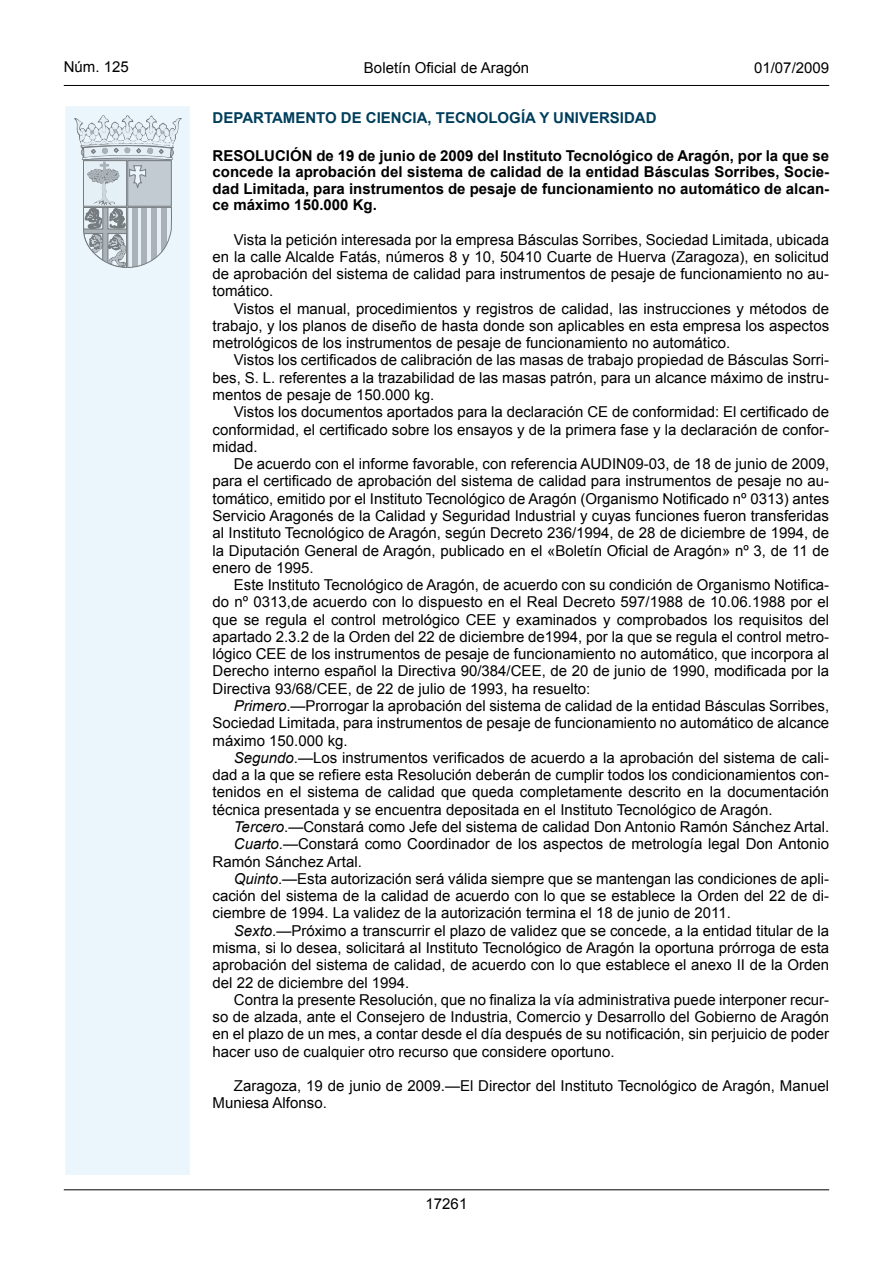
<style>
.page{position:relative;width:893px;height:1263px;background:#fff}
.page>*{position:absolute;margin:0;border:0;box-sizing:border-box;transform-origin:0 0}
.inicio_de_parrafo{font:15px/17.2px "Arial";color:#000;text-align:justify}
.Titulo_text{font:700 15px/16.5px "Arial";color:#000;text-align:justify}
.emisor_text{font:700 15px "Arial";color:#003e5c}
.estilo_head-c{font:15px "Arial";color:#000}
.estilo_head-d{font:15px "Arial";color:#000}
.estilo_head-i{font:15px "Arial";color:#000}
.numero_pagina{font:15px "Arial";color:#000}
.s1{font-style:italic}
</style>
<div class="page">
<hr style="left:64px;top:85px;width:765px;height:1px;background:#000">
<div style="left:64px;top:105px;width:127px;height:1071px;background:#ebf6fc;border:2px solid #fff"></div>
<svg style="left:75px;top:115px;width:106px;height:153px"></svg>
<hr style="left:64px;top:1189px;width:765px;height:1px;background:#000">
<p class="estilo_head-i" style="left:64px;top:57px;width:67px">Núm. 125</p>
<p class="estilo_head-c" style="left:364px;top:57px;width:167px">Boletín Oficial de Aragón</p>
<p class="estilo_head-d" style="left:754px;top:57px;width:77px">01/07/2009</p>
<p class="emisor_text" style="left:213px;top:108px;width:445px">DEPARTAMENTO DE CIENCIA, TECNOLOGÍA Y UNIVERSIDAD</p>
<p class="Titulo_text" style="left:213px;top:148px;width:618px">RESOLUCIÓN de 19 de junio de 2009 del Instituto Tecnológico de Aragón, por la que se concede la aprobación del sistema de calidad de la entidad Básculas Sorribes, Socie&shy;dad Limitada, para instrumentos de pesaje de funcionamiento no automático de alcan&shy;ce máximo 150.000 Kg.</p>
<p class="inicio_de_parrafo" style="left:213px;top:231px;width:618px;text-indent:21px">Vista la petición interesada por la empresa Básculas Sorribes, Sociedad Limitada, ubicada en la calle Alcalde Fatás, números 8 y 10, 50410 Cuarte de Huerva (Zaragoza), en solicitud de aprobación del sistema de calidad para instrumentos de pesaje de funcionamiento no au&shy;tomático.</p>
<p class="inicio_de_parrafo" style="left:213px;top:300px;width:618px;text-indent:21px">Vistos el manual, procedimientos y registros de calidad, las instrucciones y métodos de trabajo, y los planos de diseño de hasta donde son aplicables en esta empresa los aspectos metrológicos de los instrumentos de pesaje de funcionamiento no automático.</p>
<p class="inicio_de_parrafo" style="left:213px;top:352px;width:618px;text-indent:21px">Vistos los certificados de calibración de las masas de trabajo propiedad de Básculas Sorri&shy;bes, S. L. referentes a la trazabilidad de las masas patrón, para un alcance máximo de instru&shy;mentos de pesaje de 150.000 kg.</p>
<p class="inicio_de_parrafo" style="left:213px;top:404px;width:618px;text-indent:21px">Vistos los documentos aportados para la declaración CE de conformidad: El certificado de conformidad, el certificado sobre los ensayos y de la primera fase y la declaración de confor&shy;midad.</p>
<p class="inicio_de_parrafo" style="left:213px;top:455px;width:618px;text-indent:21px">De acuerdo con el informe favorable, con referencia AUDIN09-03, de 18 de junio de 2009, para el certificado de aprobación del sistema de calidad para instrumentos de pesaje no au&shy;tomático, emitido por el Instituto Tecnológico de Aragón (Organismo Notificado nº 0313) antes Servicio Aragonés de la Calidad y Seguridad Industrial y cuyas funciones fueron transferidas al Instituto Tecnológico de Aragón, según Decreto 236/1994, de 28 de diciembre de 1994, de la Diputación General de Aragón, publicado en el «Boletín Oficial de Aragón» nº 3, de 11 de enero de 1995.</p>
<p class="inicio_de_parrafo" style="left:213px;top:576px;width:618px;text-indent:21px">Este Instituto Tecnológico de Aragón, de acuerdo con su condición de Organismo Notifica&shy;do nº 0313,de acuerdo con lo dispuesto en el Real Decreto 597/1988 de 10.06.1988 por el que se regula el control metrológico CEE y examinados y comprobados los requisitos del apartado 2.3.2 de la Orden del 22 de diciembre de1994, por la que se regula el control metro&shy;lógico CEE de los instrumentos de pesaje de funcionamiento no automático, que incorpora al Derecho interno español la Directiva 90/384/CEE, de 20 de junio de 1990, modificada por la Directiva 93/68/CEE, de 22 de julio de 1993, ha resuelto:</p>
<p class="inicio_de_parrafo" style="left:213px;top:697px;width:618px;text-indent:21px"><span class="s1">Primero</span>.—Prorrogar la aprobación del sistema de calidad de la entidad Básculas Sorribes, Sociedad Limitada, para instrumentos de pesaje de funcionamiento no automático de alcance máximo 150.000 kg.</p>
<p class="inicio_de_parrafo" style="left:213px;top:749px;width:618px;text-indent:21px"><span class="s1">Segundo</span>.—Los instrumentos verificados de acuerdo a la aprobación del sistema de cali&shy;dad a la que se refiere esta Resolución deberán de cumplir todos los condicionamientos con&shy;tenidos en el sistema de calidad que queda completamente descrito en la documentación técnica presentada y se encuentra depositada en el Instituto Tecnológico de Aragón.</p>
<p class="inicio_de_parrafo" style="left:234px;top:818px;width:597px"><span class="s1">Tercero</span>.—Constará como Jefe del sistema de calidad Don Antonio Ramón Sánchez Artal.</p>
<p class="inicio_de_parrafo" style="left:213px;top:835px;width:618px;text-indent:21px"><span class="s1">Cuarto</span>.—Constará como Coordinador de los aspectos de metrología legal Don Antonio<br>Ramón Sánchez Artal.</p>
<p class="inicio_de_parrafo" style="left:213px;top:870px;width:618px;text-indent:21px"><span class="s1">Quinto</span>.—Esta autorización será válida siempre que se mantengan las condiciones de apli&shy;cación del sistema de la calidad de acuerdo con lo que se establece la Orden del 22 de di&shy;ciembre de 1994. La validez de la autorización termina el 18 de junio de 2011.</p>
<p class="inicio_de_parrafo" style="left:213px;top:922px;width:618px;text-indent:21px"><span class="s1">Sexto</span>.—Próximo a transcurrir el plazo de validez que se concede, a la entidad titular de la misma, si lo desea, solicitará al Instituto Tecnológico de Aragón la oportuna prórroga de esta aprobación del sistema de calidad, de acuerdo con lo que establece el anexo II de la Orden del 22 de diciembre del 1994.</p>
<p class="inicio_de_parrafo" style="left:213px;top:991px;width:618px;text-indent:21px">Contra la presente Resolución, que no finaliza la vía administrativa puede interponer recur&shy;so de alzada, ante el Consejero de Industria, Comercio y Desarrollo del Gobierno de Aragón en el plazo de un mes, a contar desde el día después de su notificación, sin perjuicio de poder hacer uso de cualquier otro recurso que considere oportuno.</p>
<p class="inicio_de_parrafo" style="left:213px;top:1077px;width:618px;text-indent:21px">Zaragoza, 19 de junio de 2009.—El Director del Instituto Tecnológico de Aragón, Manuel<br>Muniesa Alfonso.</p>
<p class="numero_pagina" style="left:426px;top:1194px;width:43px">17261</p>
</div>
